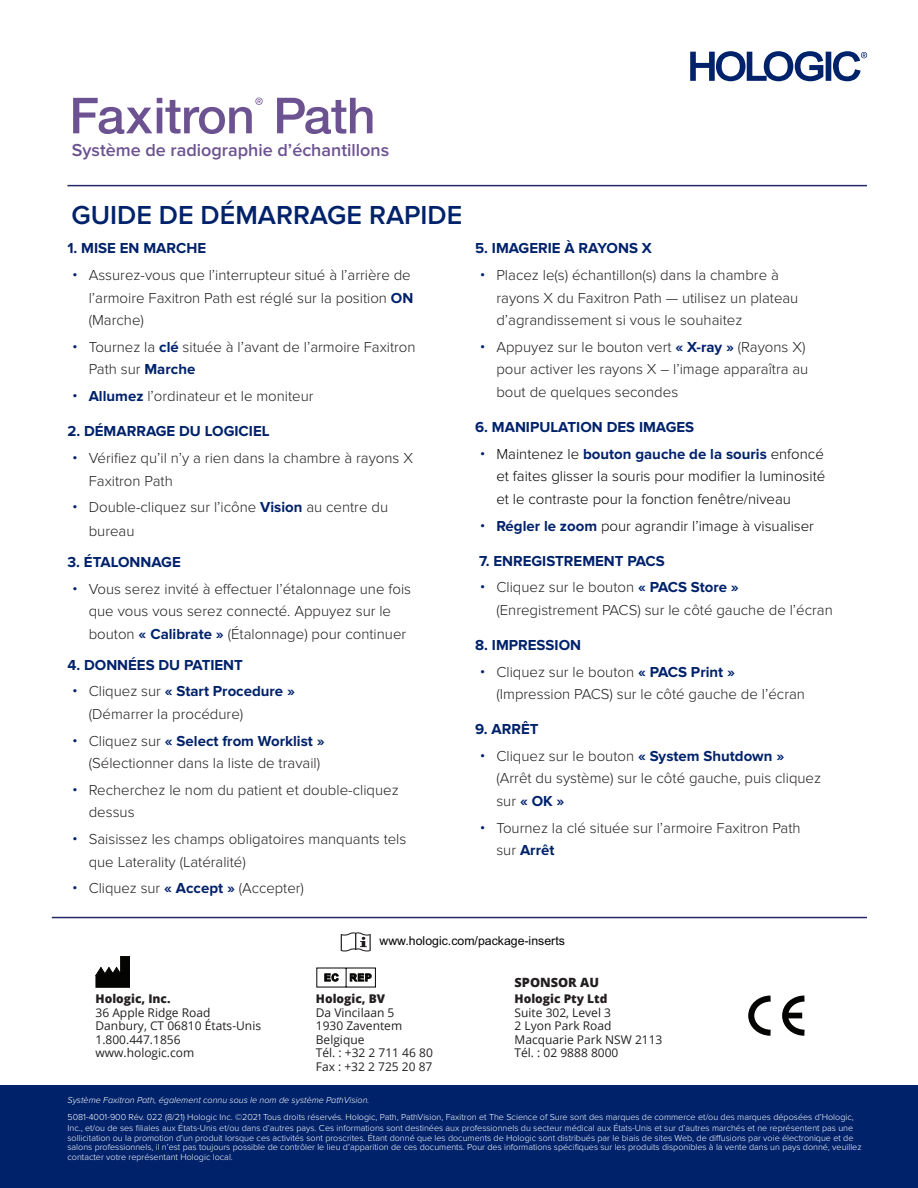
<style>
.page{position:relative;width:918px;height:1188px;background:#fff}
.page>*{position:absolute;margin:0;border:0;box-sizing:border-box;transform-origin:0 0}
.t1{font:600 27px "Proxima Nova";color:#00226b}
.t2{font:600 18px "Proxima Nova";color:#6c5291}
.t3{font:300 15px/22.5px "Proxima Nova";color:#231f20}
.t4{font:300 15px/22.5px "Proxima Nova";color:#040503;text-align:justify}
.t5{font:700 15px "Proxima Nova";color:#00226b}
.t6{font:800 12.75px "Open Sans";color:#231f20}
.t7{font:12.3px "Arial";color:#040503}
.t8{font:12px "Open Sans";color:#231f20}
.t9{font:800 12px "Open Sans";color:#231f20}
.t10{font:700 10.2px "Arial";color:#040503}
.t11{font:300 9px/9.9px "Proxima Nova";color:#fff}
.t12{font:italic 300 9px "Proxima Nova";color:#fff}
.s1{font-family:"Gotham";font-weight:100;color:#00226b}
.s2{font-weight:700;color:#00226b}
</style>
<div class="page">
<svg style="left:277px;top:98px;width:96px;height:36px"></svg>
<svg style="left:73px;top:98px;width:190px;height:36px"></svg>
<hr style="left:67px;top:185px;width:800px;height:1px;background:#262967">
<div style="left:0;top:1086px;width:918px;height:102px;background:#00226b"></div>
<hr style="left:52px;top:917px;width:815px;height:1px;background:#262967">
<svg style="left:341px;top:932px;width:30px;height:20px"></svg>
<svg style="left:96px;top:956px;width:34px;height:32px"></svg>
<svg style="left:316px;top:968px;width:60px;height:19px"></svg>
<svg style="left:748px;top:995px;width:57px;height:41px"></svg>
<div style="left:786px;top:1013px;width:16px;height:5px;background:#040503"></div>
<svg style="left:690px;top:51px;width:177px;height:30px"></svg>
<p class="t2" style="left:72px;top:140px;width:319px">Système de radiographie d’échantillons</p>
<p class="t1" style="left:71px;top:200px;width:392px">GUIDE DE DÉMARRAGE RAPIDE</p>
<h2 class="t5" style="left:67px;top:240px;width:140px">1. MISE EN MARCHE</h2>
<p class="t3" style="left:89px;top:264px;width:326px;text-indent:-17px"><span class="s1">•</span> Assurez-vous que l’interrupteur situé à l’arrière de l’armoire Faxitron Path est réglé sur la position <span class="s2">ON </span>(Marche)</p>
<p class="t3" style="left:89px;top:336px;width:328px;text-indent:-17px"><span class="s1">•</span> Tournez la <span class="s2">clé</span> située à l’avant de l’armoire Faxitron<br>Path sur <span class="s2">Marche</span></p>
<p class="t3" style="left:72px;top:385px;width:243px"><span class="s1">•</span> <span class="s2">Allumez</span> l’ordinateur et le moniteur</p>
<h2 class="t5" style="left:67px;top:423px;width:204px">2. DÉMARRAGE DU LOGICIEL</h2>
<p class="t3" style="left:89px;top:447px;width:326px;text-indent:-17px"><span class="s1">•</span> Vérifiez qu’il n’y a rien dans la chambre à rayons X<br>Faxitron Path</p>
<p class="t3" style="left:89px;top:495px;width:301px;line-height:24px;text-indent:-17px"><span class="s1">•</span> Double-cliquez sur l’icône <span class="s2">Vision</span> au centre du bureau</p>
<h2 class="t5" style="left:67px;top:553px;width:115px">3. ÉTALONNAGE</h2>
<p class="t3" style="left:89px;top:578px;width:324px;text-indent:-17px"><span class="s1">•</span> Vous serez invité à effectuer l’étalonnage une fois que vous vous serez connecté. Appuyez sur le bouton <span class="s2">« Calibrate »</span> (Étalonnage) pour continuer</p>
<h2 class="t5" style="left:67px;top:656px;width:177px">4. DONNÉES DU PATIENT</h2>
<p class="t3" style="left:89px;top:680px;width:208px;text-indent:-17px"><span class="s1">•</span> Cliquez sur <span class="s2">« Start Procedure » </span>(Démarrer la procédure)</p>
<p class="t3" style="left:72px;top:729px;width:254px;text-align:right"><span class="s1">•</span> Cliquez sur <span class="s2">« Select from Worklist » </span>(Sélectionner dans la liste de travail)</p>
<p class="t3" style="left:89px;top:779px;width:311px;text-indent:-17px"><span class="s1">•</span> Recherchez le nom du patient et double-cliquez dessus</p>
<p class="t3" style="left:89px;top:828px;width:319px;text-indent:-17px"><span class="s1">•</span> Saisissez les champs obligatoires manquants tels que Laterality (Latéralité)</p>
<p class="t3" style="left:72px;top:877px;width:234px"><span class="s1">•</span> Cliquez sur <span class="s2">« Accept »</span> (Accepter)</p>
<h2 class="t5" style="left:475px;top:240px;width:178px">5. IMAGERIE À RAYONS X</h2>
<p class="t3" style="left:496px;top:264px;width:303px;text-indent:-17px"><span class="s1">•</span> Placez le(s) échantillon(s) dans la chambre à rayons X du Faxitron Path — utilisez un plateau d’agrandissement si vous le souhaitez</p>
<p class="t3" style="left:496px;top:336px;width:313px;text-indent:-17px"><span class="s1">•</span> Appuyez sur le bouton vert <span class="s2">« X-ray »</span> (Rayons X) pour activer les rayons X – l’image apparaîtra au bout de quelques secondes</p>
<h2 class="t5" style="left:475px;top:418px;width:221px">6. MANIPULATION DES IMAGES</h2>
<p class="t4" style="left:496px;top:443px;width:330px;text-indent:-17px"><span class="s1">•</span> Maintenez le <span class="s2">bouton gauche de la souris</span> enfoncé et faites glisser la souris pour modifier la luminosité et le contraste pour la fonction fenêtre/niveau</p>
<p class="t4" style="left:479px;top:514px;width:336px"><span class="s1">•</span> <span class="s2">Régler le zoom</span> pour agrandir l’image à visualiser</p>
<h2 class="t5" style="left:479px;top:552px;width:187px">7. ENREGISTREMENT PACS</h2>
<p class="t3" style="left:496px;top:576px;width:338px;text-indent:-17px"><span class="s1">•</span> Cliquez sur le bouton <span class="s2">« PACS Store » </span>(Enregistrement PACS) sur le côté gauche de l’écran</p>
<h2 class="t5" style="left:475px;top:636px;width:107px">8. IMPRESSION</h2>
<p class="t3" style="left:496px;top:660px;width:310px;text-indent:-17px"><span class="s1">•</span> Cliquez sur le bouton <span class="s2">« PACS Print » </span>(Impression PACS) sur le côté gauche de l’écran</p>
<h2 class="t5" style="left:475px;top:720px;width:65px">9. ARRÊT</h2>
<p class="t3" style="left:496px;top:745px;width:326px;text-indent:-17px"><span class="s1">•</span> Cliquez sur le bouton <span class="s2">« System Shutdown » </span>(Arrêt du système) sur le côté gauche, puis cliquez sur <span class="s2">« OK »</span></p>
<p class="t3" style="left:496px;top:816px;width:306px;text-indent:-17px"><span class="s1">•</span> Tournez la clé située sur l’armoire Faxitron Path sur <span class="s2">Arrêt</span></p>
<p class="t9" style="left:96px;top:990px;width:76px">Hologic, Inc.</p>
<p class="t8" style="left:96px;top:1004px;width:116px">36 Apple Ridge Road</p>
<p class="t8" style="left:96px;top:1018px;width:167px">Danbury, CT 06810 États-Unis</p>
<p class="t8" style="left:96px;top:1031px;width:87px">1.800.447.1856</p>
<p class="t8" style="left:96px;top:1045px;width:100px">www.hologic.com</p>
<p class="t7" style="left:380px;top:932px;width:187px">www.hologic.com/package-inserts</p>
<p class="t10" style="left:324px;top:970px;width:49px">EC REP</p>
<p class="t6" style="left:515px;top:973px;width:86px">SPONSOR AU</p>
<p class="t9" style="left:316px;top:990px;width:71px">Hologic, BV</p>
<p class="t8" style="left:316px;top:1004px;width:80px">Da Vincilaan 5</p>
<p class="t8" style="left:316px;top:1018px;width:88px">1930 Zaventem</p>
<p class="t8" style="left:316px;top:1031px;width:50px">Belgique</p>
<p class="t8" style="left:316px;top:1045px;width:119px">Tél. : +32 2 711 46 80</p>
<p class="t8" style="left:316px;top:1058px;width:118px">Fax : +32 2 725 20 87</p>
<p class="t9" style="left:515px;top:990px;width:94px">Hologic Pty Ltd</p>
<p class="t8" style="left:515px;top:1004px;width:98px">Suite 302, Level 3</p>
<p class="t8" style="left:515px;top:1018px;width:98px">2 Lyon Park Road</p>
<p class="t8" style="left:515px;top:1031px;width:149px">Macquarie Park NSW 2113</p>
<p class="t8" style="left:515px;top:1045px;width:105px">Tél. : 02 9888 8000</p>
<p class="t12" style="left:67px;top:1095px;width:304px">Système Faxitron Path, également connu sous le nom de système PathVision.</p>
<p class="t11" style="left:67px;top:1112px;width:796px">5081-4001-900 Rév. 022 (8/21) Hologic Inc. ©2021 Tous droits réservés. Hologic, Path, PathVision, Faxitron et The Science of Sure sont des marques de commerce et/ou des marques déposées d’Hologic, Inc., et/ou de ses filiales aux États-Unis et/ou dans d’autres pays. Ces informations sont destinées aux professionnels du secteur médical aux États-Unis et sur d’autres marchés et ne représentent pas une sollicitation ou la promotion d’un produit lorsque ces activités sont proscrites. Étant donné que les documents de Hologic sont distribués par le biais de sites Web, de diffusions par voie électronique et de salons professionnels, il n’est pas toujours possible de contrôler le lieu d’apparition de ces documents. Pour des informations spécifiques sur les produits disponibles à la vente dans un pays donné, veuillez contacter votre représentant Hologic local.</p>
</div>
